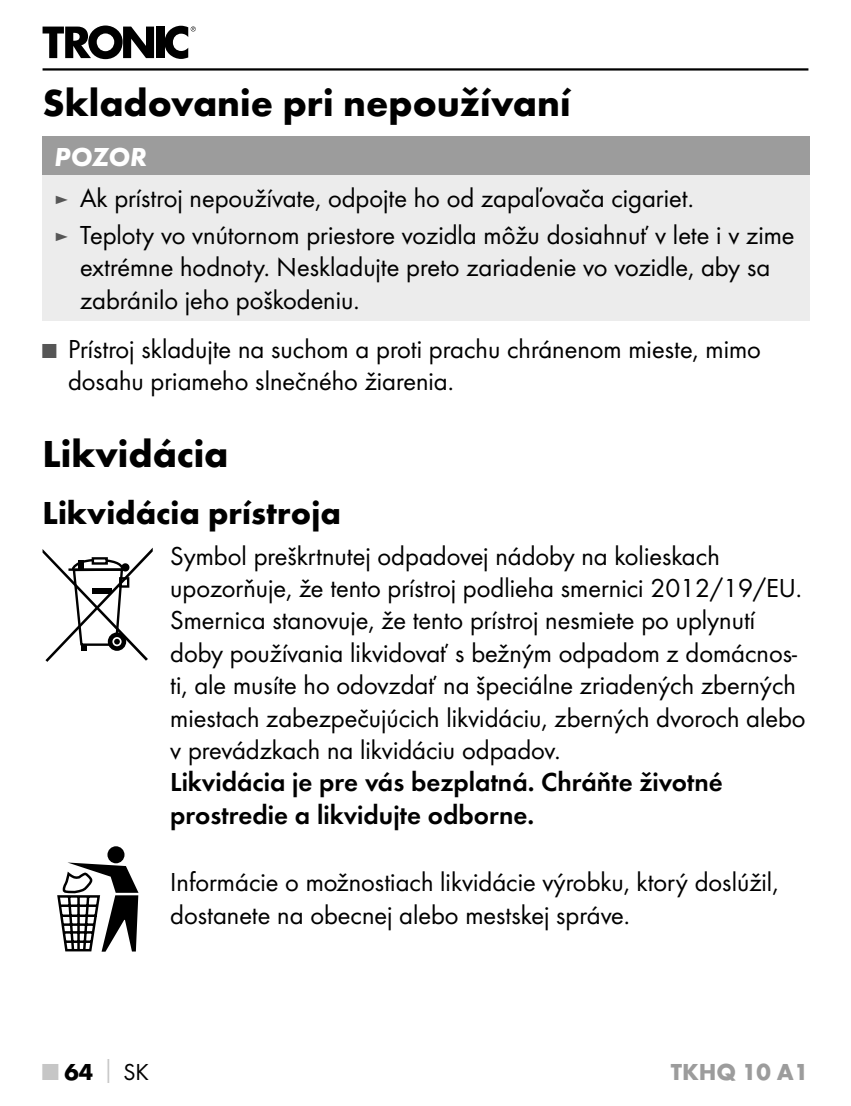
<style>
.page{position:relative;width:851px;height:1106px;background:#fff}
.page>*{position:absolute;margin:0;border:0;box-sizing:border-box;transform-origin:0 0}
.t1{font:700 39px "Futura";color:#000}
.t2{font:700 33px "Futura";color:#000}
.t3{font:27px/32.4px "Futura Boo";color:#000}
.t4{font:27px/32.4px "Futura Dem";color:#000}
.t5{font:italic 700 27px "Futura";letter-spacing:-.005em;color:#fff}
.t6{font:700 24px "Futura";color:#9c9c9c}
.t7{font:700 24px "Futura";color:#c6c6c6}
.s1{font-size:21px;color:#565656}
.s2{color:#000}
.s3{font-family:"Futura Boo";font-weight:400;color:#000}
</style>
<div class="page">
<hr style="left:43px;top:68px;width:765px;height:3px;background:#000">
<svg style="left:43px;top:26px;width:111px;height:33px"></svg>
<div style="left:156px;top:27px;width:8px;height:31px;background:#000"></div>
<svg style="left:164px;top:26px;width:32px;height:33px"></svg>
<div style="left:43px;top:136px;width:766px;height:39px;background:#9c9c9c"></div>
<div style="left:43px;top:175px;width:766px;height:145px;background:#ececec"></div>
<svg style="left:43px;top:547px;width:110px;height:115px"></svg>
<div style="left:107px;top:846px;width:17px;height:17px;background:#000;border-radius:50%"></div>
<svg style="left:57px;top:862px;width:81px;height:89px"></svg>
<h1 class="t1" style="left:43px;top:79px;width:529px">Skladovanie pri nepoužívaní</h1>
<p class="t5" style="left:55px;top:140px;width:94px">POZOR</p>
<p class="t3" style="left:55px;top:180px;width:741px;line-height:36.6px"><span class="s1">►</span> Ak prístroj nepoužívate, odpojte ho od zapaľovača cigariet.<br><span class="s1">►</span> Teploty vo vnútornom priestore vozidla môžu dosiahnuť v lete i v zime</p>
<p class="t3" style="left:80px;top:251px;width:691px">extrémne hodnoty. Neskladujte preto zariadenie vo vozidle, aby sa zabránilo jeho poškodeniu.</p>
<p class="t3" style="left:68px;top:332px;width:694px;text-indent:-26px"><span class="s1">■</span> Prístroj skladujte na suchom a proti prachu chránenom mieste, mimo dosahu priameho slnečného žiarenia.</p>
<h1 class="t1" style="left:43px;top:430px;width:187px">Likvidácia</h1>
<p class="t2" style="left:43px;top:492px;width:300px">Likvidácia prístroja</p>
<p class="t3" style="left:170px;top:539px;width:637px">Symbol preškrtnutej odpadovej nádoby na kolieskach upozorňuje, že tento prístroj podlieha smernici 2012/19/EU.<br>Smernica stanovuje, že tento prístroj nesmiete po uplynutí doby používania likvidovať s bežným odpadom z domácnos&shy;ti, ale musíte ho odovzdať na špeciálne zriadených zberných miestach zabezpečujúcich likvidáciu, zberných dvoroch alebo v prevádzkach na likvidáciu odpadov.</p>
<p class="t4" style="left:170px;top:766px;width:554px">Likvidácia je pre vás bezplatná. Chráňte životné prostredie a likvidujte odborne.</p>
<p class="t3" style="left:170px;top:866px;width:609px">Informácie o možnostiach likvidácie výrobku, ktorý doslúžil, dostanete na obecnej alebo mestskej správe.</p>
<p class="t7" style="left:43px;top:1056px;width:108px">■ <span class="s2">64</span>│<span class="s3">SK</span></p>
<p class="t6" style="left:670px;top:1057px;width:139px">TKHQ 10 A1</p>
</div>
